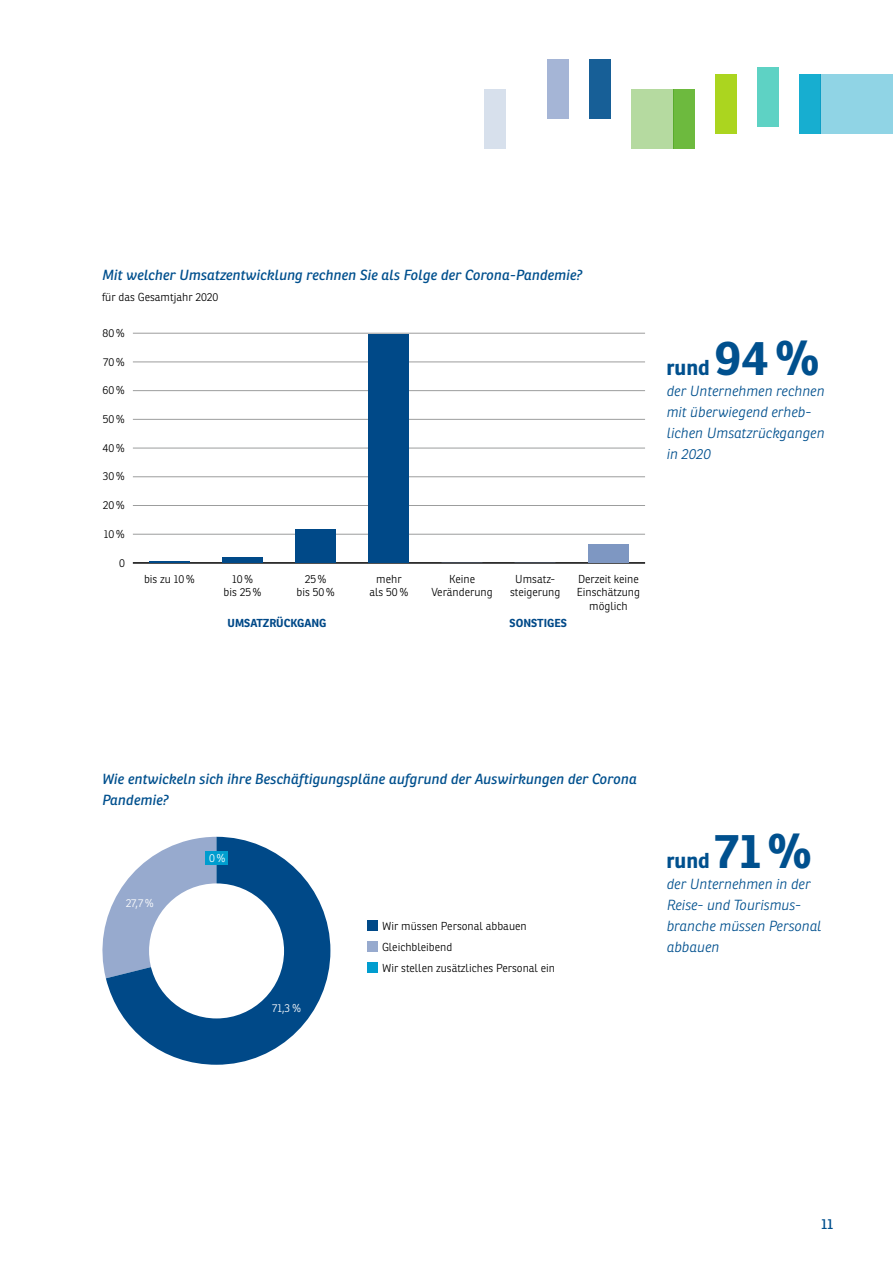
<style>
.page{position:relative;width:893px;height:1263px;background:#fff}
.page>*{position:absolute;margin:0;border:0;box-sizing:border-box;transform-origin:0 0}
.t1{font:700 48px "Ronnia";color:#00508e}
.t2{font:700 21px "Ronnia";color:#00508e}
.t3{font:italic 14.25px/21px "Ronnia";color:#00508e}
.t4{font:italic 300 14.25px/21px "Ronnia";color:#00508e}
.t5{font:14.25px "Ronnia";color:#00508e}
.t6{font:300 11.25px/13.5px "Ronnia";color:#000;text-align:center}
.t7{font:700 11.25px "Ronnia";color:#004988}
.t8{font:300 11.25px "Ronnia";color:#fff}
</style>
<div class="page">
<div style="left:821px;top:74px;width:72px;height:60px;background:#90d4e5"></div>
<div style="left:632px;top:89px;width:42px;height:60px;background:#b5daa0"></div>
<div style="left:485px;top:89px;width:21px;height:60px;background:#d4deec"></div>
<div style="left:548px;top:60px;width:21px;height:59px;background:#a5b5d6"></div>
<div style="left:590px;top:60px;width:21px;height:59px;background:#175f97"></div>
<div style="left:674px;top:89px;width:21px;height:60px;background:#6dba3e"></div>
<div style="left:716px;top:74px;width:21px;height:60px;background:#abd51f"></div>
<div style="left:758px;top:67px;width:21px;height:59px;background:#5ed2c4"></div>
<div style="left:800px;top:74px;width:21px;height:60px;background:#17aed0"></div>
<hr style="left:133px;top:563px;width:512px;height:1px;background:#000">
<hr style="left:133px;top:534px;width:512px;height:1px;background:#9c9d9d">
<hr style="left:133px;top:505px;width:512px;height:1px;background:#9c9d9d">
<hr style="left:133px;top:476px;width:512px;height:1px;background:#9c9d9d">
<hr style="left:133px;top:448px;width:512px;height:1px;background:#9c9d9d">
<hr style="left:133px;top:419px;width:512px;height:1px;background:#9c9d9d">
<hr style="left:133px;top:390px;width:512px;height:1px;background:#9c9d9d">
<hr style="left:133px;top:362px;width:512px;height:1px;background:#9c9d9d">
<hr style="left:133px;top:333px;width:512px;height:1px;background:#9c9d9d">
<hr style="left:149px;top:561px;width:41px;height:2px;background:#004988">
<div style="left:222px;top:557px;width:41px;height:6px;background:#004988"></div>
<div style="left:295px;top:530px;width:41px;height:33px;background:#004988"></div>
<div style="left:368px;top:335px;width:41px;height:228px;background:#004988"></div>
<div style="left:588px;top:544px;width:41px;height:19px;background:#7e97c2"></div>
<svg style="left:102px;top:923px;width:4px;height:55px"></svg>
<svg style="left:106px;top:837px;width:224px;height:228px;fill:#064d8a"></svg>
<div style="left:367px;top:921px;width:11px;height:10px;background:#004988"></div>
<div style="left:367px;top:942px;width:11px;height:10px;background:#97aace"></div>
<div style="left:367px;top:963px;width:11px;height:10px;background:#009dcf"></div>
<div style="left:149px;top:883px;width:135px;height:135px;background:#fff;border-radius:50%"></div>
<div style="left:205px;top:851px;width:23px;height:14px;background:#009dcf"></div>
<p class="t3" style="left:102px;top:264px;width:482px">Mit welcher Umsatzentwicklung rechnen Sie als Folge der Corona-Pandemie?</p>
<p class="t6" style="left:102px;top:290px;width:118px">für das Gesamtjahr 2020</p>
<p class="t6" style="left:103px;top:326px;width:24px">80 %</p>
<p class="t6" style="left:103px;top:355px;width:23px">70 %</p>
<p class="t6" style="left:102px;top:383px;width:24px">60 %</p>
<p class="t6" style="left:103px;top:412px;width:24px">50 %</p>
<p class="t6" style="left:103px;top:441px;width:24px">40 %</p>
<p class="t6" style="left:103px;top:470px;width:24px">30 %</p>
<p class="t6" style="left:103px;top:498px;width:24px">20 %</p>
<p class="t6" style="left:104px;top:527px;width:23px">10 %</p>
<p class="t6" style="left:119px;top:556px;width:7px">0</p>
<p class="t6" style="left:144px;top:572px;width:52px">bis zu 10 %</p>
<p class="t6" style="left:224px;top:572px;width:40px">10 %<br>bis 25 %</p>
<p class="t6" style="left:297px;top:572px;width:40px">25 %<br>bis 50 %</p>
<p class="t6" style="left:369px;top:572px;width:40px">mehr als 50 %</p>
<p class="t6" style="left:431px;top:572px;width:63px">Keine<br>Veränderung</p>
<p class="t6" style="left:510px;top:572px;width:52px">Umsatz&shy;steigerung</p>
<p class="t6" style="left:577px;top:572px;width:65px">Derzeit keine<br>Einschätzung möglich</p>
<p class="t7" style="left:228px;top:615px;width:100px">UMSATZRÜCKGANG</p>
<p class="t7" style="left:510px;top:615px;width:59px">SONSTIGES</p>
<h1 class="t1" style="left:714px;top:327px;width:107px">94%</h1>
<p class="t4" style="left:666px;top:401px;width:159px">mit überwiegend erheb&shy;lichen Umsatzrückgangen in 2020</p>
<h2 class="t2" style="left:666px;top:354px;width:45px">rund</h2>
<p class="t4" style="left:666px;top:380px;width:159px">der Unternehmen rechnen</p>
<p class="t3" style="left:102px;top:768px;width:536px">Wie entwickeln sich ihre Beschäftigungspläne aufgrund der Auswirkungen der Corona<br>Pandemie?</p>
<p class="t8" style="left:126px;top:896px;width:30px">27,7 %</p>
<p class="t8" style="left:209px;top:851px;width:18px">0 %</p>
<p class="t8" style="left:272px;top:1001px;width:31px">71,3 %</p>
<p class="t6" style="left:382px;top:916px;width:175px;line-height:21px;text-align:left">Wir müssen Personal abbauen<br>Gleichbleibend<br>Wir stellen zusätzliches Personal ein</p>
<h1 class="t1" style="left:714px;top:820px;width:99px">71%</h1>
<p class="t4" style="left:666px;top:894px;width:156px">Reise- und Tourismus&shy;branche müssen Personal abbauen</p>
<h2 class="t2" style="left:666px;top:847px;width:45px">rund</h2>
<p class="t4" style="left:666px;top:873px;width:145px">der Unternehmen in der</p>
<p class="t5" style="left:821px;top:1215px;width:14px">11</p>
</div>
